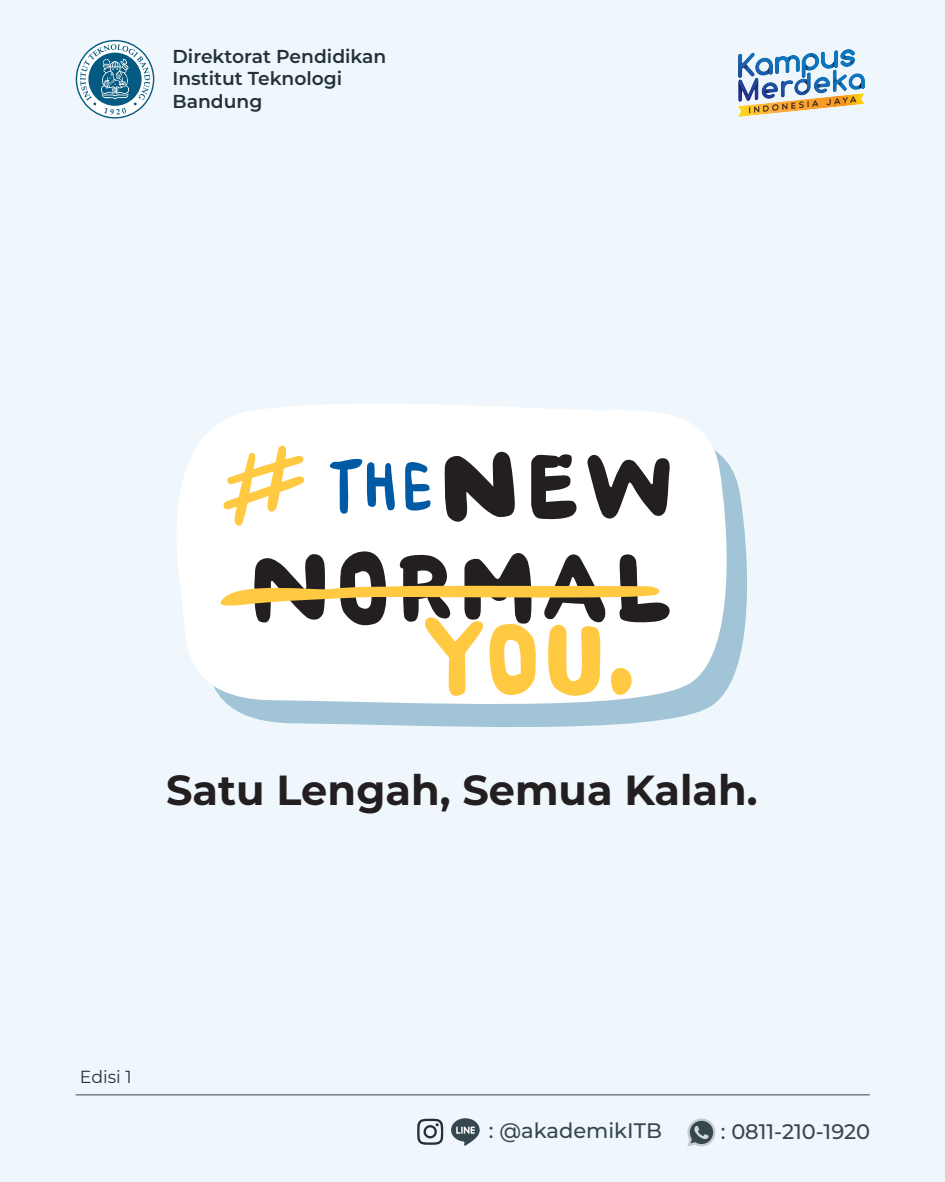
<style>
.page{position:relative;width:945px;height:1182px;background:#fff}
.page>*{position:absolute;margin:0;border:0;box-sizing:border-box;transform-origin:0 0}
.t1{font:700 42px "Montserrat";color:#231f20}
.t2{font:500 21px "Montserrat";color:#37474f}
.t3{font:600 18.72px/22.4px "Montserrat";color:#233239}
.t4{font:17.5px "Montserrat";color:#233239}
</style>
<div class="page">
<div style="left:0;top:0;width:945px;height:1181px;background:#eff7fc"></div>
<hr style="left:76px;top:1094px;width:794px;height:1px;background:#37474f">
<svg style="left:417px;top:1118px;width:26px;height:27px"></svg>
<svg style="left:451px;top:1118px;width:29px;height:27px"></svg>
<svg style="left:687px;top:1118px;width:29px;height:28px"></svg>
<svg style="left:76px;top:40px;width:78px;height:78px"></svg>
<img style="left:739px;top:49px;width:125px;height:67px">
<svg style="left:241px;top:489px;width:506px;height:238px;fill:#a1c4d6"></svg>
<svg style="left:177px;top:404px;width:562px;height:309px;fill:#fff"></svg>
<svg style="left:223px;top:444px;width:82px;height:83px"></svg>
<svg style="left:327px;top:456px;width:68px;height:59px"></svg>
<svg style="left:405px;top:459px;width:26px;height:55px"></svg>
<svg style="left:444px;top:449px;width:71px;height:75px"></svg>
<svg style="left:531px;top:453px;width:48px;height:67px"></svg>
<svg style="left:587px;top:452px;width:84px;height:68px"></svg>
<svg style="left:220px;top:550px;width:451px;height:148px"></svg>
<p class="t3" style="left:173px;top:44px;width:215px">Direktorat Pendidikan<br>Institut Teknologi<br>Bandung</p>
<h1 class="t1" style="left:166px;top:759px;width:593px">Satu Lengah, Semua Kalah.</h1>
<p class="t4" style="left:80px;top:1064px;width:53px">Edisi 1</p>
<p class="t2" style="left:489px;top:1116px;width:174px">: @akademikITB</p>
<p class="t2" style="left:721px;top:1116px;width:151px">: 0811-210-1920</p>
</div>
